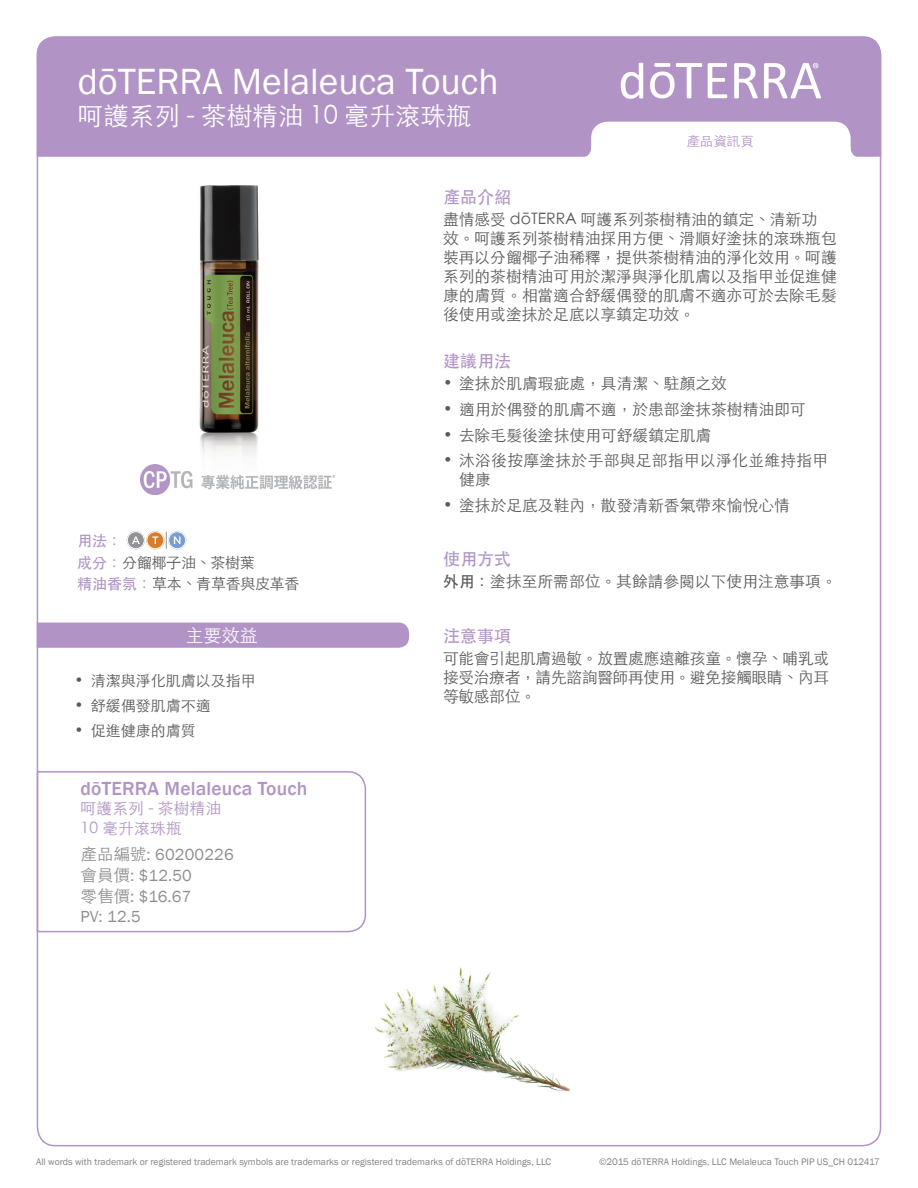
<style>
.page{position:relative;width:918px;height:1188px;background:#fff}
.page>*{position:absolute;margin:0;border:0;box-sizing:border-box;transform-origin:0 0}
.Main_H1{font:37.5px "Franklin Gothic";color:#fff}
.Main_H2{font:300 25.5px "ST Heiti TC";color:#fff}
.t1{font:500 19.5px "Franklin Gothic";letter-spacing:.01em;color:#b194c5}
.t2{font:300 18px "ST Heiti TC";color:#fff}
.Purple_Headers{font:500 17.1px "ST Heiti TC";color:#b194c5}
.t3{font:16.5px/20.5px "Franklin Gothic";letter-spacing:.01em;color:#8d8f92}
.Body{font:300 15.75px/18.9px "ST Heiti TC";color:#5a5a5d}
.Body-2{font:300 15.75px/18.9px "ST Heiti TC";letter-spacing:.02em;color:#5a5a5d}
.Directions_Bold_Attr{font:300 15.75px "ST Heiti TC";color:#5a5a5d}
.t4{font:300 15.75px/19.5px "ST Heiti TC";letter-spacing:.01em;color:#b194c5}
.Oil_Attribute_Panel{font:300 15px "ST Heiti TC";color:#5a5a5d}
.Oil_Attribute_Panel-2{font:300 15px "ST Heiti TC";letter-spacing:-.02em;color:#5a5a5d}
.Oil_Attribute_Panel-3{font:500 15px "ST Heiti TC";color:#b194c5}
.t5{font:300 13.5px "ST Heiti TC";color:#b194c5}
.t6{font:9.75px "Franklin Gothic";color:#808285}
.s1{font-weight:500;color:#b194c5}
.s2{font-family:"ST Heiti TC";font-weight:300}
.s3{font-weight:500}
</style>
<div class="page">
<div style="left:37px;top:36px;width:844px;height:121px;background:#b194c5"></div>
<svg style="left:734px;top:63px;width:24px;height:35px"></svg>
<svg style="left:708px;top:63px;width:19px;height:35px"></svg>
<svg style="left:650px;top:63px;width:52px;height:35px"></svg>
<svg style="left:621px;top:63px;width:22px;height:36px"></svg>
<svg style="left:764px;top:63px;width:57px;height:35px"></svg>
<svg style="left:581px;top:122px;width:280px;height:35px"></svg>
<img style="left:140px;top:464px;width:195px;height:30px">
<svg style="left:166px;top:532px;width:1px;height:17px"></svg>
<svg style="left:127px;top:531px;width:18px;height:18px"></svg>
<div style="left:127px;top:532px;width:17px;height:17px;border:1px solid #fff;border-radius:50%"></div>
<svg style="left:132px;top:536px;width:8px;height:8px"></svg>
<svg style="left:146px;top:531px;width:18px;height:18px"></svg>
<div style="left:147px;top:532px;width:17px;height:17px;border:1px solid #fff;border-radius:50%"></div>
<svg style="left:152px;top:536px;width:6px;height:8px"></svg>
<svg style="left:168px;top:531px;width:18px;height:18px"></svg>
<div style="left:169px;top:532px;width:17px;height:17px;border:1px solid #fff;border-radius:50%"></div>
<svg style="left:174px;top:536px;width:6px;height:8px"></svg>
<div style="left:37px;top:623px;width:372px;height:25px;background:#b194c5"></div>
<svg style="left:36px;top:770px;width:331px;height:163px"></svg>
<img style="left:375px;top:967px;width:195px;height:125px">
<img style="left:189px;top:186px;width:80px;height:308px">
<p class="Main_H1" style="left:78px;top:58px;width:422px">dōTERRA Melaleuca Touch</p>
<p class="Main_H2" style="left:78px;top:94px;width:395px">呵護系列 - 茶樹精油 10 毫升滾珠瓶</p>
<p class="t5" style="left:686px;top:129px;width:69px">產品資訊頁</p>
<p class="Oil_Attribute_Panel-3" style="left:77px;top:533px;width:46px">用法：</p>
<p class="Oil_Attribute_Panel-2" style="left:77px;top:549px;width:179px"><span class="s1">成分：</span>分餾椰子油、茶樹葉</p>
<p class="Oil_Attribute_Panel-2" style="left:77px;top:571px;width:224px"><span class="s1">精油香氛：</span>草本、青草香與皮革香</p>
<p class="t2" style="left:186px;top:620px;width:74px">主要效益</p>
<p class="Oil_Attribute_Panel" style="left:75px;top:668px;width:183px">• 清潔與淨化肌膚以及指甲</p>
<p class="Oil_Attribute_Panel" style="left:75px;top:692px;width:138px">• 舒緩偶發肌膚不適</p>
<p class="Oil_Attribute_Panel" style="left:75px;top:717px;width:123px">• 促進健康的膚質</p>
<p class="t1" style="left:81px;top:776px;width:228px">dōTERRA Melaleuca Touch</p>
<p class="t4" style="left:81px;top:797px;width:142px">呵護系列 - 茶樹精油<br>10 毫升滾珠瓶</p>
<p class="t3" style="left:81px;top:845px;width:155px"><span class="s2">產品編號</span>: 60200226<span class="s2">會員價</span>: $12.50<br><span class="s2">零售價</span>: $16.67<br>PV: 12.5</p>
<p class="Purple_Headers" style="left:443px;top:187px;width:70px">產品介紹</p>
<p class="Body" style="left:443px;top:208px;width:395px">盡情感受 dōTERRA 呵護系列茶樹精油的鎮定、清新功效。呵護系列茶樹精油採用方便、滑順好塗抹的滾珠瓶包裝再以分餾椰子油稀釋，提供茶樹精油的淨化效用。呵護系列的茶樹精油可用於潔淨與淨化肌膚以及指甲並促進健康的膚質。相當適合舒緩偶發的肌膚不適亦可於去除毛髮後使用或塗抹於足底以享鎮定功效。</p>
<p class="Purple_Headers" style="left:443px;top:352px;width:70px">建議用法</p>
<p class="Body" style="left:443px;top:373px;width:285px">• 塗抹於肌膚瑕疵處，具清潔、駐顏之效</p>
<p class="Body" style="left:443px;top:398px;width:364px">• 適用於偶發的肌膚不適，於患部塗抹茶樹精油即可</p>
<p class="Body" style="left:443px;top:424px;width:270px">• 去除毛髮後塗抹使用可舒緩鎮定肌膚</p>
<p class="Body-2" style="left:459px;top:450px;width:371px;text-indent:-16px">• 沐浴後按摩塗抹於手部與足部指甲以淨化並維持指甲健康</p>
<p class="Body" style="left:443px;top:494px;width:348px">• 塗抹於足底及鞋內，散發清新香氣帶來愉悅心情</p>
<p class="Purple_Headers" style="left:443px;top:550px;width:70px">使用方式</p>
<p class="Directions_Bold_Attr" style="left:443px;top:568px;width:395px"><span class="s3">外用：</span>塗抹至所需部位。其餘請參閱以下使用注意事項。</p>
<p class="Purple_Headers" style="left:443px;top:626px;width:70px">注意事項</p>
<p class="Body" style="left:443px;top:647px;width:388px;text-align:justify">可能會引起肌膚過敏。放置處應遠離孩童。懷孕、哺乳或接受治療者，請先諮詢醫師再使用。避免接觸眼睛、內耳等敏感部位。</p>
<p class="t6" style="left:36px;top:1156px;width:517px">All words with trademark or registered trademark symbols are trademarks or registered trademarks of dōTERRA Holdings, LLC</p>
<p class="t6" style="left:599px;top:1156px;width:282px">©2015 dōTERRA Holdings, LLC Melaleuca Touch PIP US_CH 012417</p>
</div>
